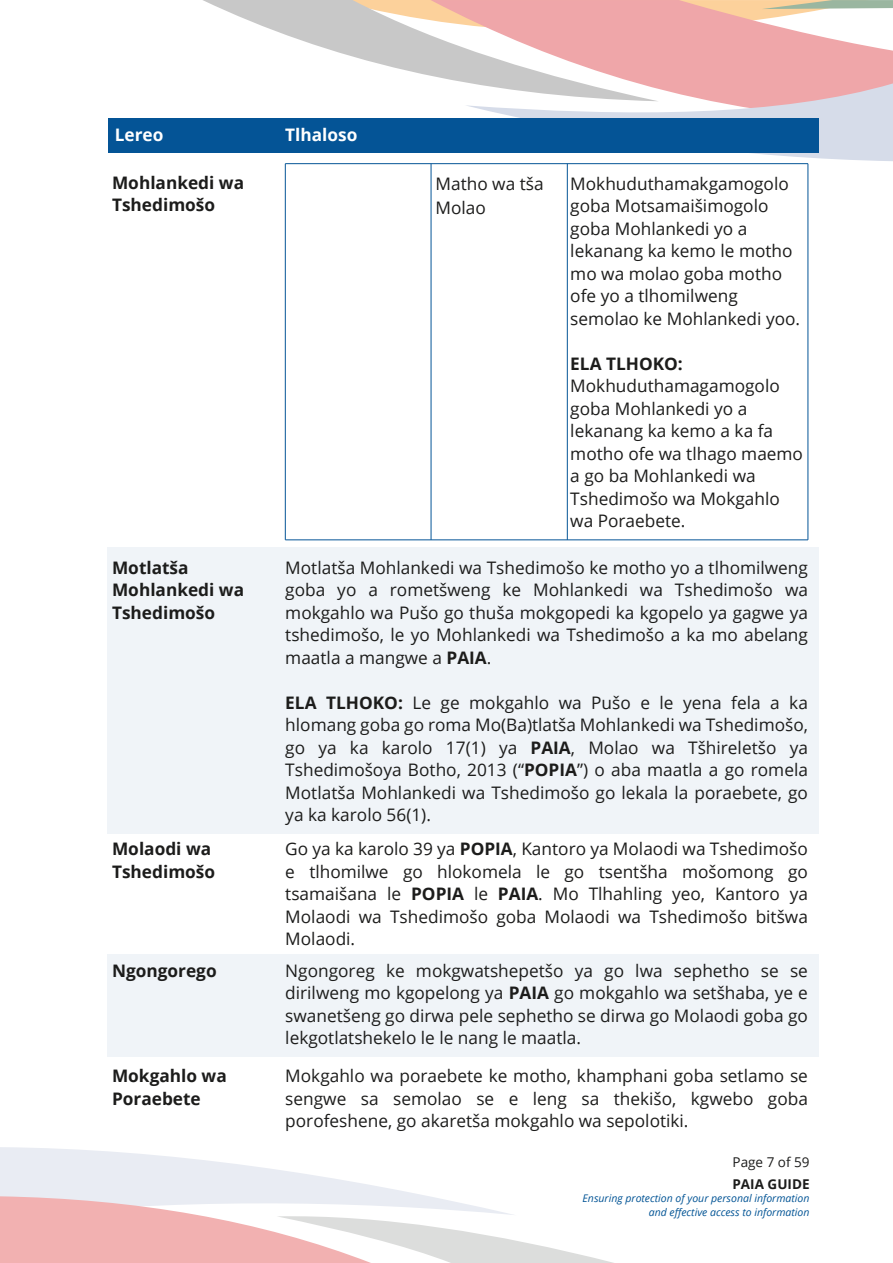
<style>
.page{position:relative;width:893px;height:1263px;background:#fff}
.page>*{position:absolute;margin:0;border:0;box-sizing:border-box;transform-origin:0 0}
.t1{font:17.25px/22.5px "Open Sans";color:#1c1c1b;text-align:justify}
.t2{font:700 17.25px/22.5px "Open Sans";color:#1c1c1b}
.t3{font:700 17.25px "Open Sans";color:#fff}
.t4{font:13.5px "Open Sans";color:#1c1c1b}
.t5{font:700 13.5px "Open Sans";color:#1c1c1b}
.t6{font:italic 10.5px/13.5px "Open Sans";color:#025495;text-align:right}
.s1{font-weight:700}
</style>
<div class="page">
<svg style="left:0;top:1147px;width:614px;height:116px"></svg>
<svg style="left:659px;top:0;width:234px;height:83px;fill:#efa6a9"></svg>
<svg style="left:203px;top:0;width:456px;height:83px"></svg>
<svg style="left:466px;top:83px;width:427px;height:78px"></svg>
<div style="left:108px;top:118px;width:711px;height:35px;background:#045496"></div>
<hr style="left:285px;top:163px;width:523px;height:1px;background:#055597">
<hr style="left:285px;top:539px;width:523px;height:1px;background:#055597">
<hr style="left:431px;top:164px;width:1px;height:376px;background:#055597">
<hr style="left:285px;top:164px;width:1px;height:376px;background:#055597">
<hr style="left:567px;top:164px;width:1px;height:376px;background:#055597">
<hr style="left:807px;top:164px;width:1px;height:376px;background:#055597">
<div style="left:108px;top:547px;width:711px;height:286px;background:#f0f4f8"></div>
<div style="left:108px;top:955px;width:711px;height:102px;background:#f0f4f8"></div>
<p class="t3" style="left:115px;top:127px;width:50px">Lereo</p>
<p class="t3" style="left:285px;top:127px;width:74px">Tlhaloso</p>
<p class="t2" style="left:112px;top:173px;width:134px">Mohlankedi wa<br>Tshedimoöo</p>
<p class="t1" style="left:436px;top:173px;width:110px;line-height:24px">Matho wa töa<br>Molao</p>
<p class="t1" style="left:570px;top:172px;width:231px;text-align:left">Mokhuduthamakgamogolo goba Motsamaiöimogolo goba Mohlankedi yo a lekanang ka kemo le motho mo wa molao goba motho ofe yo a tlhomilweng semolao ke Mohlankedi yoo.</p>
<p class="t2" style="left:570px;top:354px;width:114px">ELA TLHOKO:</p>
<p class="t1" style="left:570px;top:374px;width:234px;text-align:left">Mokhuduthamagamogolo goba Mohlankedi yo a lekanang ka kemo a ka fa motho ofe wa tlhago maemo a go ba Mohlankedi wa<br>Tshedimoöo wa Mokgahlo wa Poraebete.</p>
<p class="t2" style="left:112px;top:558px;width:134px">Motlatöa<br>Mohlankedi wa<br>Tshedimoöo</p>
<p class="t1" style="left:285px;top:558px;width:524px">Motlatöa Mohlankedi wa Tshedimoöo ke motho yo a tlhomilweng goba yo a rometöweng ke Mohlankedi wa Tshedimoöo wa mokgahlo wa Pušo go thuša mokgopedi ka kgopelo ya gagwe ya tshedimoöo, le yo Mohlankedi wa Tshedimoöo a ka mo abelang maatla a mangwe a <span class="s1">PAIA</span>.</p>
<p class="t1" style="left:285px;top:691px;width:524px"><span class="s1">ELA TLHOKO:</span> Le ge mokgahlo wa Pušo e le yena fela a ka hlomang goba go roma Mo(Ba)tlatöa Mohlankedi wa Tshedimoöo, go ya ka karolo 17(1) ya <span class="s1">PAIA</span>, Molao wa Töhireletöo ya Tshedimoöoya Botho, 2013 (ì<span class="s1">POPIA</span>î) o aba maatla a go romela Motlatöa Mohlankedi wa Tshedimoöo go lekala la poraebete, go ya ka karolo 56(1).</p>
<p class="t2" style="left:112px;top:839px;width:105px">Molaodi wa<br>Tshedimoöo</p>
<p class="t1" style="left:285px;top:839px;width:524px">Go ya ka karolo 39 ya <span class="s1">POPIA</span>, Kantoro ya Molaodi wa Tshedimoöo e tlhomilwe go hlokomela le go tsentöha moöomong go tsamaiöana le <span class="s1">POPIA</span> le <span class="s1">PAIA</span>. Mo Tlhahling yeo, Kantoro ya Molaodi wa Tshedimoöo goba Molaodi wa Tshedimoöo bitöwa Molaodi.</p>
<p class="t2" style="left:112px;top:961px;width:106px">Ngongorego</p>
<p class="t1" style="left:285px;top:961px;width:524px">Ngongoreg ke mokgwatshepetöo ya go lwa sephetho se se dirilweng mo kgopelong ya <span class="s1">PAIA</span> go mokgahlo wa setöhaba, ye e swanetöeng go dirwa pele sephetho se dirwa go Molaodi goba go lekgotlatshekelo le le nang le maatla.</p>
<p class="t2" style="left:112px;top:1066px;width:116px">Mokgahlo wa<br>Poraebete</p>
<p class="t1" style="left:285px;top:1066px;width:524px">Mokgahlo wa poraebete ke motho, khamphani goba setlamo se sengwe sa semolao se e leng sa thekiöo, kgwebo goba porofeshene, go akaretöa mokgahlo wa sepolotiki.</p>
<p class="t4" style="left:733px;top:1156px;width:79px">Page 7 of 59</p>
<p class="t6" style="left:583px;top:1192px;width:228px">Ensuring protection of your personal information and effective access to information</p>
<p class="t5" style="left:732px;top:1178px;width:79px">PAIA GUIDE</p>
</div>
